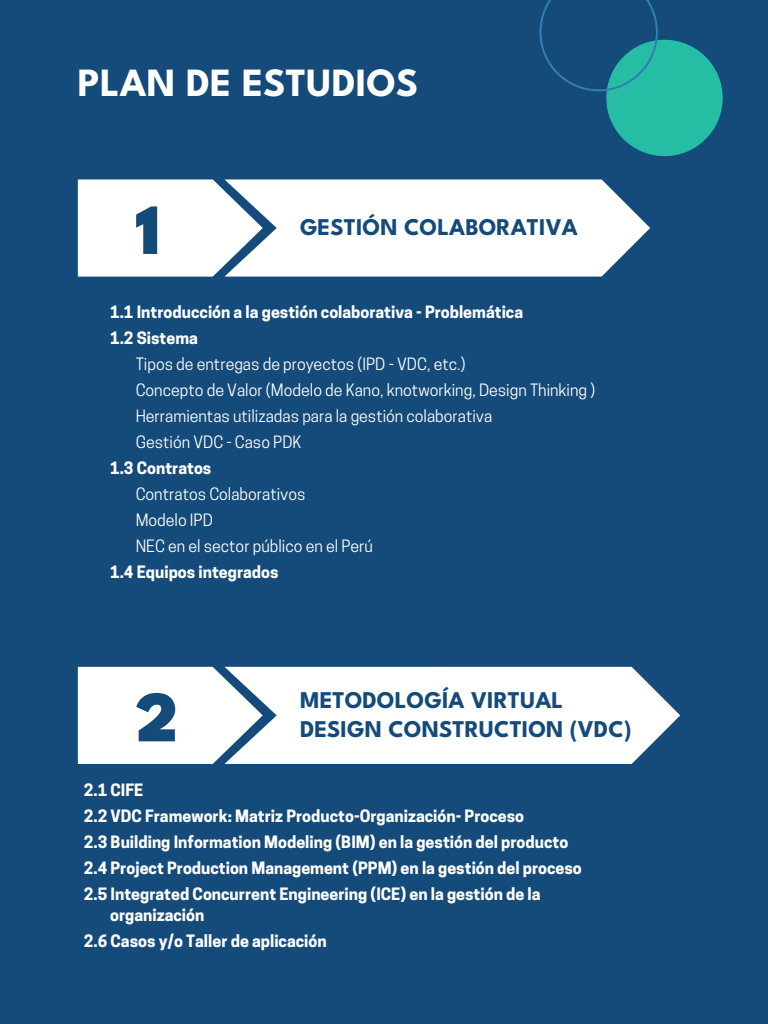
<style>
.page{position:relative;width:768px;height:1024px;background:#154b7a}
.page>*{position:absolute;margin:0;border:0;box-sizing:border-box;transform-origin:0 0}
.t1{font:900 72px "League Spartan";color:#154b7a}
.t2{font:700 40px "League Spartan";color:#fff}
.t3{font:700 24px/28.8px "League Spartan";color:#154b7a}
.t4{font:700 16px/26px "Cooper Hewitt";color:#fff}
.t5{font:16px/26px "Cooper Hewitt";color:#fff}
</style>
<div class="page">
<div style="left:78px;top:179px;width:146px;height:98px;background:#fff"></div>
<svg style="left:224px;top:179px;width:426px;height:98px;background:#e9eef2"></svg>
<div style="left:78px;top:667px;width:146px;height:97px;background:#fff"></div>
<svg style="left:224px;top:667px;width:456px;height:97px;background:#ecf0f4"></svg>
<div style="left:606px;top:40px;width:117px;height:116px;background:#25bea4;border-radius:50%"></div>
<svg style="left:539px;top:0;width:119px;height:91px"></svg>
<h2 class="t2" style="left:78px;top:52px;width:342px">PLAN DE ESTUDIOS</h2>
<h1 class="t1" style="left:136px;top:171px;width:26px">1</h1>
<h3 class="t3" style="left:300px;top:211px;width:280px">GESTIÓN COLABORATIVA</h3>
<p class="t4" style="left:110px;top:299px;width:415px">1.1 Introducción a la gestión colaborativa - Problemática<br>1.2 Sistema</p>
<p class="t5" style="left:136px;top:351px;width:461px">Tipos de entregas de proyectos (IPD - VDC, etc.)<br>Concepto de Valor (Modelo de Kano, knotworking, Design Thinking )<br>Herramientas utilizadas para la gestión colaborativa<br>Gestión VDC - Caso PDK</p>
<p class="t4" style="left:110px;top:455px;width:103px">1.3 Contratos</p>
<p class="t5" style="left:136px;top:481px;width:239px">Contratos Colaborativos<br>Modelo IPD<br>NEC en el sector público en el Perú</p>
<p class="t4" style="left:110px;top:559px;width:170px">1.4 Equipos integrados</p>
<h1 class="t1" style="left:136px;top:658px;width:44px">2</h1>
<h3 class="t3" style="left:300px;top:684px;width:333px">METODOLOGÍA VIRTUAL<br>DESIGN CONSTRUCTION (VDC)</h3>
<p class="t4" style="left:84px;top:778px;width:499px">2.1 CIFE<br>2.2 VDC Framework: Matriz Producto-Organización- Proceso<br>2.3 Building Information Modeling (BIM) en la gestión del producto 2.4 Project Production Management (PPM) en la gestión del proceso 2.5 Integrated Concurrent Engineering (ICE) en la gestión de la</p>
<p class="t4" style="left:84px;top:903px;width:244px;text-indent:26px">organización<br>2.6 Casos y/o Taller de aplicación</p>
</div>
